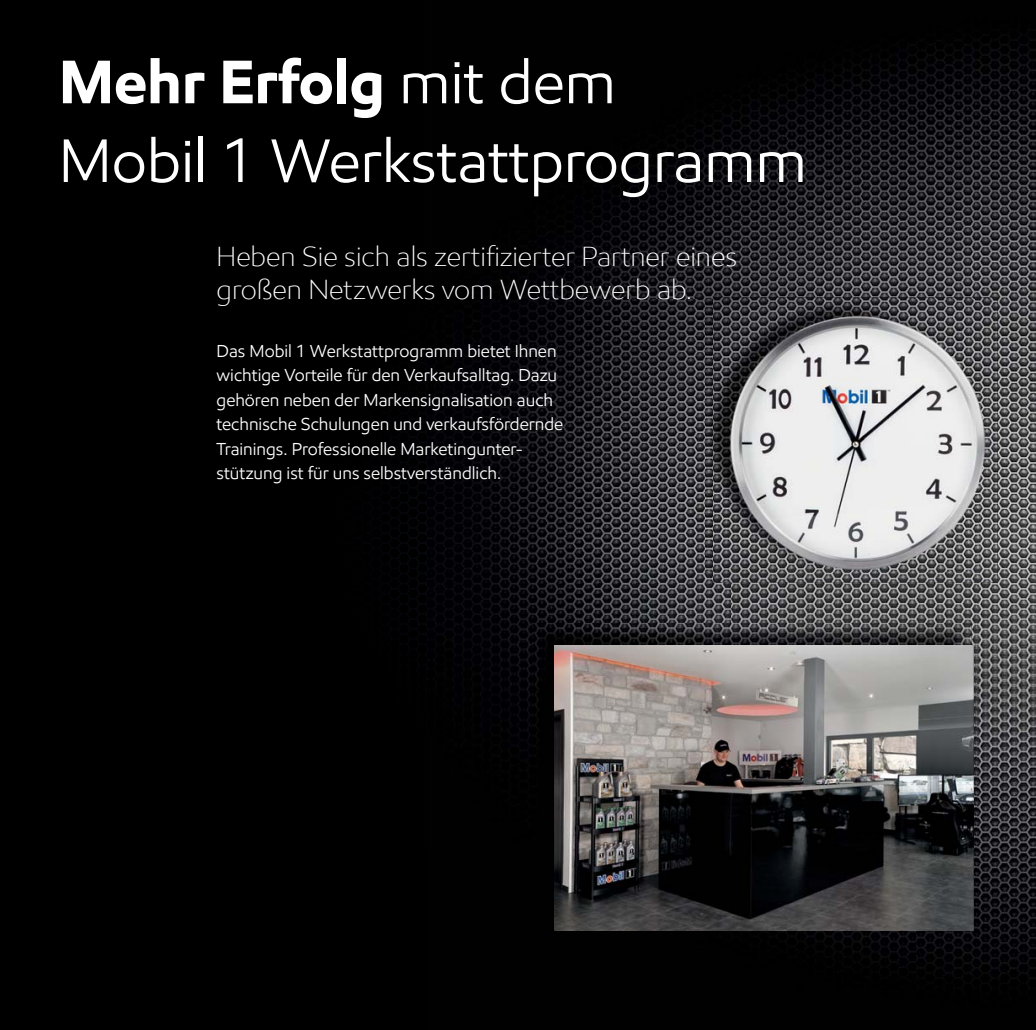
<style>
.page{position:relative;width:1036px;height:1030px;background:#fff}
.page>*{position:absolute;margin:0;border:0;box-sizing:border-box;transform-origin:0 0}
.t1{font:61.25px/78.8px "E Mprint";color:#fff}
.t2{font:300 28px/33.2px "E Mprint";color:#fff}
.t3{font:17.5px/24.5px "E Mprint";color:#fff}
.s1{font-weight:700}
</style>
<div class="page">
<div style="left:0;top:0;width:425px;height:1030px;background:#000"></div>
<img style="left:425px;top:0;width:551px;height:300px">
<img style="left:976px;top:0;width:60px;height:1030px">
<img style="left:425px;top:300px;width:306px;height:367px">
<img style="left:731px;top:582px;width:246px;height:85px">
<div style="left:425px;top:667px;width:123px;height:363px;background:#010101"></div>
<img style="left:915px;top:667px;width:62px;height:363px">
<div style="left:548px;top:928px;width:367px;height:102px;background:#010101"></div>
<img style="left:705px;top:299px;width:8px;height:272px">
<img style="left:713px;top:297px;width:285px;height:285px">
<img style="left:532px;top:623px;width:439px;height:305px">
<img style="left:554px;top:645px;width:417px;height:283px">
<h1 class="t1" style="left:59px;top:42px;width:749px"><span class="s1">Mehr Erfolg</span> mit dem<br>Mobil 1 Werkstattprogramm</h1>
<h2 class="t2" style="left:217px;top:239px;width:522px">Heben Sie sich als zertifizierter Partner eines großen Netzwerks vom Wettbewerb ab.</h2>
<p class="t3" style="left:217px;top:338px;width:348px">Das Mobil 1 Werkstattprogramm bietet Ihnen wichtige Vorteile für den Verkaufsalltag. Dazu gehören neben der Markensignalisation auch technische Schulungen und verkaufsfördernde Trainings. Professionelle Marketingunter&shy;stützung ist für uns selbstverständlich.</p>
</div>
